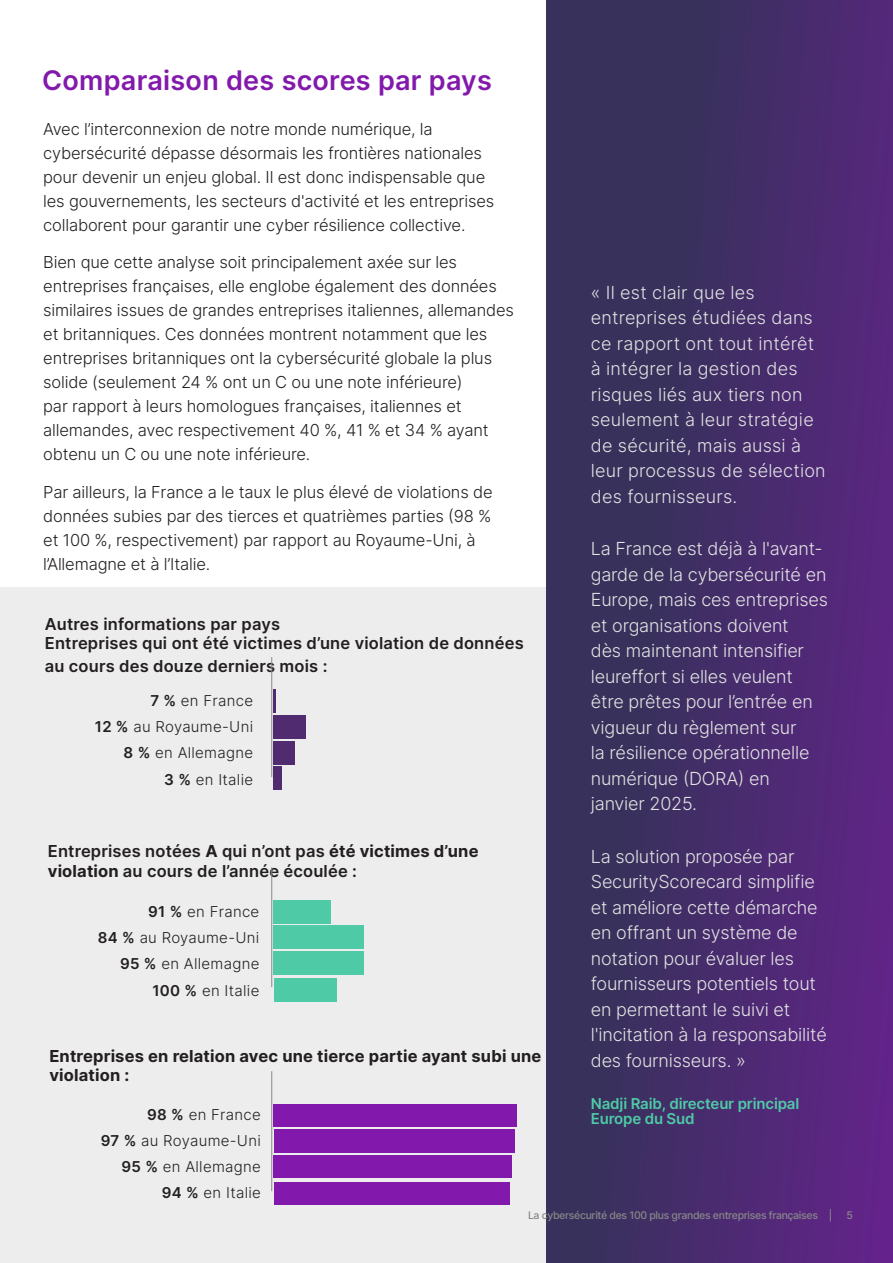
<style>
.page{position:relative;width:893px;height:1263px;background:#fff}
.page>*{position:absolute;margin:0;border:0;box-sizing:border-box;transform-origin:0 0}
.t1{font:600 27px "Inter";letter-spacing:.01em;color:#8219ac}
.t2{font:300 18px/25.5px "Inter";letter-spacing:-.01em;color:#e3e3e3}
.t3{font:300 18px/25.5px "Inter";letter-spacing:.01em;color:#e3e3e3}
.t4{font:300 16.5px/24px "Inter";letter-spacing:-.01em;color:#231f20}
.t5{font:600 16.5px/22.5px "Inter";letter-spacing:.01em;color:#231f20}
.t6{font:700 16.5px/19.8px "Inter";letter-spacing:.01em;color:#231f20}
.t7{font:300 15px "Inter";letter-spacing:.02em;color:#231f20}
.t8{font:600 15px/15px "Inter";letter-spacing:-.01em;color:#4ecaa6}
.t9{font:500 10.5px "Inter";letter-spacing:-.03em;color:#888}
.s1{font-weight:600}
.s2{font-weight:700}
</style>
<div class="page">
<div style="left:0;top:587px;width:546px;height:676px;background:#ededed"></div>
<div style="left:273px;top:767px;width:8px;height:23px;background:#512b70"></div>
<div style="left:273px;top:741px;width:22px;height:23px;background:#512b70"></div>
<div style="left:273px;top:715px;width:33px;height:23px;background:#512b70"></div>
<hr style="left:273px;top:690px;width:3px;height:23px;background:#512b70">
<div style="left:274px;top:951px;width:90px;height:24px;background:#4ecaa6"></div>
<div style="left:274px;top:978px;width:63px;height:23px;background:#4ecaa6"></div>
<div style="left:274px;top:926px;width:90px;height:23px;background:#4ecaa6"></div>
<div style="left:274px;top:900px;width:57px;height:23px;background:#4ecaa6"></div>
<div style="left:274px;top:1155px;width:238px;height:23px;background:#8219ac"></div>
<div style="left:274px;top:1182px;width:236px;height:23px;background:#8219ac"></div>
<div style="left:274px;top:1129px;width:241px;height:23px;background:#8219ac"></div>
<div style="left:274px;top:1103px;width:243px;height:23px;background:#8219ac"></div>
<svg style="left:546px;top:0;width:347px;height:1263px;background:#452c6a"></svg>
<hr style="left:271px;top:657px;width:1px;height:120px;background:#888">
<hr style="left:271px;top:867px;width:1px;height:120px;background:#888">
<hr style="left:271px;top:1071px;width:1px;height:120px;background:#888">
<p class="t1" style="left:42px;top:61px;width:451px">Comparaison des scores par pays</p>
<p class="t4" style="left:43px;top:117px;width:452px">Avec l’interconnexion de notre monde numérique, la cybersécurité dépasse désormais les frontières nationales pour devenir un enjeu global. Il est donc indispensable que les gouvernements, les secteurs d'activité et les entreprises collaborent pour garantir une cyber résilience collective.</p>
<p class="t4" style="left:43px;top:250px;width:472px">Bien que cette analyse soit principalement axée sur les entreprises françaises, elle englobe également des données similaires issues de grandes entreprises italiennes, allemandes et britanniques. Ces données montrent notamment que les entreprises britanniques ont la cybersécurité globale la plus solide (seulement 24 % ont un C ou une note inférieure)<br>par rapport à leurs homologues françaises, italiennes et allemandes, avec respectivement 40 %, 41 % et 34 % ayant obtenu un C ou une note inférieure.</p>
<p class="t4" style="left:43px;top:480px;width:451px">Par ailleurs, la France a le taux le plus élevé de violations de données subies par des tierces et quatrièmes parties (98 % et 100 %, respectivement) par rapport au Royaume-Uni, à l’Allemagne et à l’Italie.</p>
<p class="t5" style="left:45px;top:612px;width:237px">Autres informations par pays</p>
<p class="t5" style="left:45px;top:632px;width:480px">Entreprises qui ont été victimes d’une violation de données au cours des douze derniers mois :</p>
<p class="t7" style="left:150px;top:690px;width:104px"><span class="s1">7 %</span> en France</p>
<p class="t7" style="left:95px;top:716px;width:160px"><span class="s1">12 %</span> au Royaume-Uni</p>
<p class="t7" style="left:124px;top:742px;width:131px"><span class="s1">8 %</span> en Allemagne</p>
<p class="t7" style="left:164px;top:768px;width:90px"><span class="s1">3 %</span> en Italie</p>
<p class="t5" style="left:48px;top:841px;width:432px;line-height:19.8px">Entreprises notées <span class="s2">A</span> qui n’ont pas <span class="s2">été victimes d’une violation</span> au cours de l’année écoulée :</p>
<p class="t7" style="left:148px;top:901px;width:113px"><span class="s1">91 %</span> en France</p>
<p class="t7" style="left:98px;top:927px;width:163px"><span class="s1">84 %</span> au Royaume-Uni</p>
<p class="t7" style="left:120px;top:953px;width:141px"><span class="s1">95 %</span> en Allemagne</p>
<p class="t7" style="left:152px;top:980px;width:108px"><span class="s1">100 %</span> en Italie</p>
<p class="t6" style="left:49px;top:1045px;width:493px">Entreprises en relation avec une tierce partie ayant subi une violation :</p>
<p class="t7" style="left:147px;top:1103px;width:115px"><span class="s1">98 %</span> en France</p>
<p class="t7" style="left:101px;top:1130px;width:162px"><span class="s1">97 %</span> au Royaume-Uni</p>
<p class="t7" style="left:122px;top:1156px;width:141px"><span class="s1">95 %</span> en Allemagne</p>
<p class="t7" style="left:162px;top:1182px;width:101px"><span class="s1">94 %</span> en Italie</p>
<p class="t3" style="left:591px;top:279px;width:236px">« Il est clair que les entreprises étudiées dans ce rapport ont tout intérêt à intégrer la gestion des risques liés aux tiers non seulement à leur stratégie de sécurité, mais aussi à leur processus de sélection des fournisseurs.</p>
<p class="t2" style="left:591px;top:536px;width:239px">La France est déjà à l'avant&shy;garde de la cybersécurité en<br>Europe, mais ces entreprises et organisations doivent<br>dès maintenant intensifier leureffort si elles veulent être prêtes pour l’entrée en vigueur du règlement sur<br>la résilience opérationnelle numérique (DORA) en janvier 2025.</p>
<p class="t2" style="left:591px;top:843px;width:237px">La solution proposée par<br>SecurityScorecard simplifie et améliore cette démarche en offrant un système de notation pour évaluer les fournisseurs potentiels tout en permettant le suivi et l'incitation à la responsabilité des fournisseurs. »</p>
<p class="t8" style="left:591px;top:1095px;width:210px">Nadji Raib, directeur principal<br>Europe du Sud</p>
<p class="t9" style="left:528px;top:1207px;width:306px">La cybersécurité des 100 plus grandes entreprises françaises |</p>
<p class="t9" style="left:846px;top:1207px;width:8px">5</p>
</div>
